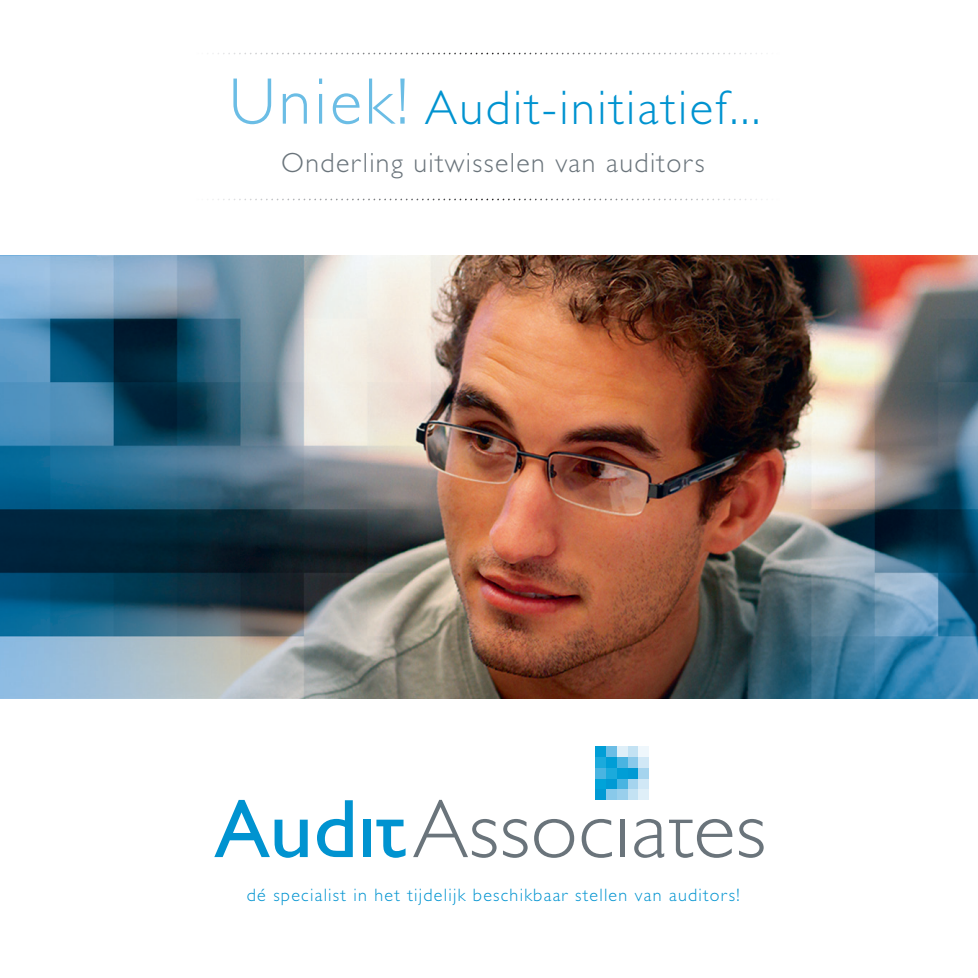
<style>
.page{position:relative;width:978px;height:978px;background:#fff}
.page>*{position:absolute;margin:0;border:0;box-sizing:border-box;transform-origin:0 0}
.t1{font:300 48.75px "Gill Sans Std";letter-spacing:.05em;color:#0093d0}
.t2{font:300 27.9px "Gill Sans Std";letter-spacing:.05em;color:#6a747b}
.t3{font:300 18px "Gill Sans Std";letter-spacing:.07em;color:#0093d0}
.s1{font-size:66.15px;color:#6bbde5}
</style>
<div class="page">
<img style="left:0;top:256px;width:978px;height:443px">
<svg style="left:207px;top:53px;width:555px;height:1px"></svg>
<svg style="left:207px;top:199px;width:555px;height:1px"></svg>
<div style="left:595px;top:746px;width:11px;height:11px;background:#009ed6"></div>
<div style="left:606px;top:746px;width:11px;height:11px;background:#6bbde5"></div>
<div style="left:617px;top:746px;width:11px;height:11px;background:#dfeff8"></div>
<div style="left:628px;top:746px;width:11px;height:11px;background:#c3e2f3"></div>
<div style="left:639px;top:746px;width:10px;height:11px;background:#eff7fc"></div>
<div style="left:595px;top:757px;width:11px;height:11px;background:#1baadc"></div>
<div style="left:606px;top:757px;width:11px;height:11px;background:#009ed6"></div>
<div style="left:617px;top:757px;width:11px;height:11px;background:#49b4e1"></div>
<div style="left:628px;top:757px;width:11px;height:11px;background:#89c9ea"></div>
<div style="left:639px;top:757px;width:10px;height:11px;background:#d1e8f6"></div>
<div style="left:595px;top:768px;width:11px;height:11px;background:#49b4e1"></div>
<div style="left:606px;top:768px;width:11px;height:11px;background:#1baadc"></div>
<div style="left:617px;top:768px;width:11px;height:11px;background:#009ed6"></div>
<div style="left:628px;top:768px;width:11px;height:11px;background:#009ad4"></div>
<div style="left:639px;top:768px;width:10px;height:11px;background:#a5d4ee"></div>
<div style="left:595px;top:779px;width:11px;height:11px;background:#00a3d9"></div>
<div style="left:606px;top:779px;width:11px;height:11px;background:#009ad4"></div>
<div style="left:617px;top:779px;width:11px;height:11px;background:#49b4e1"></div>
<div style="left:628px;top:779px;width:11px;height:11px;background:#a5d4ee"></div>
<div style="left:639px;top:779px;width:10px;height:11px;background:#d1e8f6"></div>
<div style="left:595px;top:790px;width:11px;height:10px;background:#009ad4"></div>
<div style="left:606px;top:790px;width:11px;height:10px;background:#89c9ea"></div>
<div style="left:617px;top:790px;width:11px;height:10px;background:#99cfec"></div>
<div style="left:628px;top:790px;width:11px;height:10px;background:#c3e2f3"></div>
<div style="left:639px;top:790px;width:10px;height:10px;background:#dfeff8"></div>
<svg style="left:413px;top:800px;width:84px;height:58px"></svg>
<svg style="left:503px;top:819px;width:25px;height:39px"></svg>
<svg style="left:534px;top:819px;width:40px;height:39px"></svg>
<svg style="left:582px;top:819px;width:30px;height:39px"></svg>
<hr style="left:621px;top:820px;width:4px;height:37px;background:#6a747b">
<svg style="left:634px;top:819px;width:98px;height:39px"></svg>
<svg style="left:739px;top:819px;width:25px;height:39px"></svg>
<svg style="left:214px;top:800px;width:94px;height:58px"></svg>
<svg style="left:317px;top:800px;width:36px;height:57px"></svg>
<div style="left:363px;top:820px;width:8px;height:37px;background:#0093d0"></div>
<svg style="left:376px;top:820px;width:30px;height:38px"></svg>
<p class="t1" style="left:229px;top:80px;width:533px"><span class="s1">Uniek!</span> Audit-initiatief...</p>
<p class="t2" style="left:281px;top:147px;width:425px">Onderling uitwisselen van auditors</p>
<p class="t3" style="left:247px;top:885px;width:494px">dé specialist in het tijdelijk beschikbaar stellen van auditors!</p>
</div>
